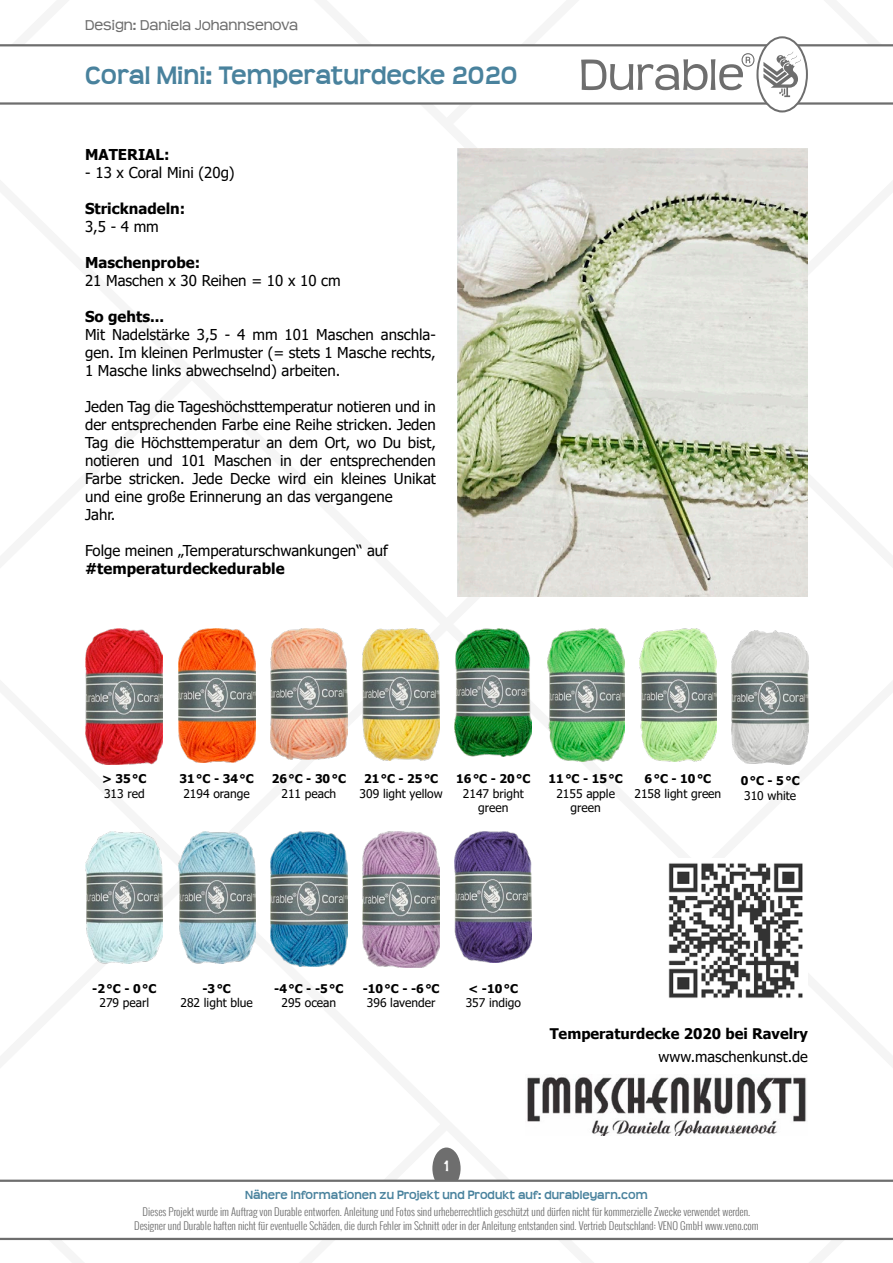
<style>
.page{position:relative;width:893px;height:1263px;background:#fff}
.page>*{position:absolute;margin:0;border:0;box-sizing:border-box;transform-origin:0 0}
.t1{font:700 25.5px "Teen";color:#49829d}
.t2{font:15px/18px "Tahoma";color:#000;text-align:justify}
.t3{font:700 15px "Tahoma";color:#000}
.t4{font:15px "Teen";color:#6e6e6e}
.t5{font:700 15px "Teen";color:#fff}
.t6{font:700 14.7px "Tahoma";color:#000}
.t7{font:14.7px "Tahoma";color:#000}
.t8{font:12px/14.4px "Tahoma";color:#000;text-align:center}
.t9{font:700 12px "Tahoma";color:#000}
.t10{font:700 12px "Teen";color:#49829d}
.t11{font:300 10.5px/13.5px "Oswald";color:#6e6e6e;text-align:center}
</style>
<div class="page">
<svg style="left:432px;top:1147px;width:29px;height:32px"></svg>
<hr style="left:0;top:102px;width:893px;height:3px;background:#6e6e6e">
<hr style="left:0;top:44px;width:893px;height:2px;background:#6e6e6e">
<hr style="left:0;top:1238px;width:893px;height:2px;background:#6e6e6e">
<hr style="left:0;top:1179px;width:893px;height:3px;background:#6e6e6e">
<svg style="left:581px;top:36px;width:227px;height:77px"></svg>
<img style="left:457px;top:149px;width:351px;height:447px">
<img style="left:668px;top:863px;width:135px;height:135px">
<img style="left:527px;top:1077px;width:280px;height:58px">
<img style="left:86px;top:628px;width:77px;height:136px">
<img style="left:732px;top:630px;width:77px;height:134px">
<img style="left:178px;top:628px;width:77px;height:134px">
<img style="left:86px;top:831px;width:77px;height:132px">
<img style="left:270px;top:628px;width:77px;height:131px">
<img style="left:178px;top:831px;width:77px;height:132px">
<img style="left:363px;top:628px;width:77px;height:133px">
<img style="left:270px;top:831px;width:77px;height:135px">
<img style="left:455px;top:628px;width:77px;height:128px">
<img style="left:363px;top:831px;width:77px;height:136px">
<img style="left:547px;top:628px;width:77px;height:133px">
<img style="left:455px;top:831px;width:77px;height:131px">
<img style="left:639px;top:628px;width:77px;height:133px">
<p class="t4" style="left:85px;top:16px;width:215px">Design: Daniela Johannsenova</p>
<h1 class="t1" style="left:85px;top:61px;width:434px">Coral Mini: Temperaturdecke 2020</h1>
<p class="t3" style="left:85px;top:144px;width:86px">MATERIAL:</p>
<p class="t2" style="left:85px;top:165px;width:151px">- 13 x Coral Mini (20g)</p>
<p class="t3" style="left:85px;top:198px;width:102px">Stricknadeln:</p>
<p class="t2" style="left:85px;top:219px;width:75px">3,5 - 4 mm</p>
<p class="t3" style="left:85px;top:252px;width:117px">Maschenprobe:</p>
<p class="t2" style="left:85px;top:273px;width:257px">21 Maschen x 30 Reihen = 10 x 10 cm</p>
<p class="t3" style="left:85px;top:306px;width:81px">So gehts...</p>
<p class="t2" style="left:85px;top:327px;width:352px">Mit Nadelstärke 3,5 - 4 mm 101 Maschen anschla&shy;gen. Im kleinen Perlmuster (= stets 1 Masche rechts, 1 Masche links abwechselnd) arbeiten.</p>
<p class="t2" style="left:85px;top:399px;width:352px;text-align:left">Jeden Tag die Tageshöchsttemperatur notieren und in der entsprechenden Farbe eine Reihe stricken. Jeden Tag die Höchsttemperatur an dem Ort, wo Du bist, notieren und 101 Maschen in der entsprechenden Farbe stricken. Jede Decke wird ein kleines Unikat und eine große Erinnerung an das vergangene<br>Jahr.</p>
<p class="t2" style="left:85px;top:543px;width:305px">Folge meinen „Temperaturschwankungen“ auf</p>
<p class="t3" style="left:85px;top:558px;width:201px">#temperaturdeckedurable</p>
<p class="t9" style="left:102px;top:770px;width:46px">&gt; 35°C</p>
<p class="t8" style="left:104px;top:787px;width:42px">313 red</p>
<p class="t9" style="left:179px;top:770px;width:76px">31°C - 34°C</p>
<p class="t8" style="left:183px;top:787px;width:68px">2194 orange</p>
<p class="t9" style="left:272px;top:770px;width:76px">26°C - 30°C</p>
<p class="t8" style="left:281px;top:787px;width:56px">211 peach</p>
<p class="t9" style="left:364px;top:770px;width:76px">21°C - 25°C</p>
<p class="t8" style="left:360px;top:787px;width:85px">309 light yellow</p>
<p class="t9" style="left:456px;top:770px;width:76px">16°C - 20°C</p>
<p class="t8" style="left:463px;top:787px;width:63px">2147 bright green</p>
<p class="t9" style="left:549px;top:770px;width:76px">11°C - 15°C</p>
<p class="t8" style="left:556px;top:787px;width:60px">2155 apple green</p>
<p class="t9" style="left:645px;top:770px;width:68px">6°C - 10°C</p>
<p class="t8" style="left:634px;top:787px;width:88px">2158 light green</p>
<p class="t9" style="left:741px;top:772px;width:60px">0°C - 5°C</p>
<p class="t8" style="left:744px;top:789px;width:54px">310 white</p>
<p class="t9" style="left:92px;top:980px;width:66px">-2°C - 0°C</p>
<p class="t8" style="left:100px;top:996px;width:51px">279 pearl</p>
<p class="t9" style="left:202px;top:980px;width:30px">-3°C</p>
<p class="t8" style="left:180px;top:996px;width:74px">282 light blue</p>
<p class="t9" style="left:274px;top:980px;width:71px">-4°C - -5°C</p>
<p class="t8" style="left:281px;top:996px;width:56px">295 ocean</p>
<p class="t9" style="left:363px;top:980px;width:78px">-10°C - -6°C</p>
<p class="t8" style="left:367px;top:996px;width:70px">396 lavender</p>
<p class="t9" style="left:469px;top:980px;width:51px">&lt; -10°C</p>
<p class="t8" style="left:466px;top:996px;width:57px">357 indigo</p>
<p class="t6" style="left:550px;top:1023px;width:260px">Temperaturdecke 2020 bei Ravelry</p>
<p class="t7" style="left:659px;top:1047px;width:151px">www.maschenkunst.de</p>
<p class="t5" style="left:444px;top:1157px;width:6px">1</p>
<p class="t10" style="left:245px;top:1187px;width:404px">Nähere Informationen zu Projekt und Produkt auf: durableyarn.com</p>
<p class="t11" style="left:134px;top:1205px;width:626px">Dieses Projekt wurde im Auftrag von Durable entworfen. Anleitung und Fotos sind urheberrechtlich geschützt und dürfen nicht für kommerzielle Zwecke verwendet werden.<br>Designer und Durable haften nicht für eventuelle Schäden, die durch Fehler im Schnitt oder in der Anleitung entstanden sind. Vertrieb Deutschland: VENO GmbH www.veno.com</p>
</div>
